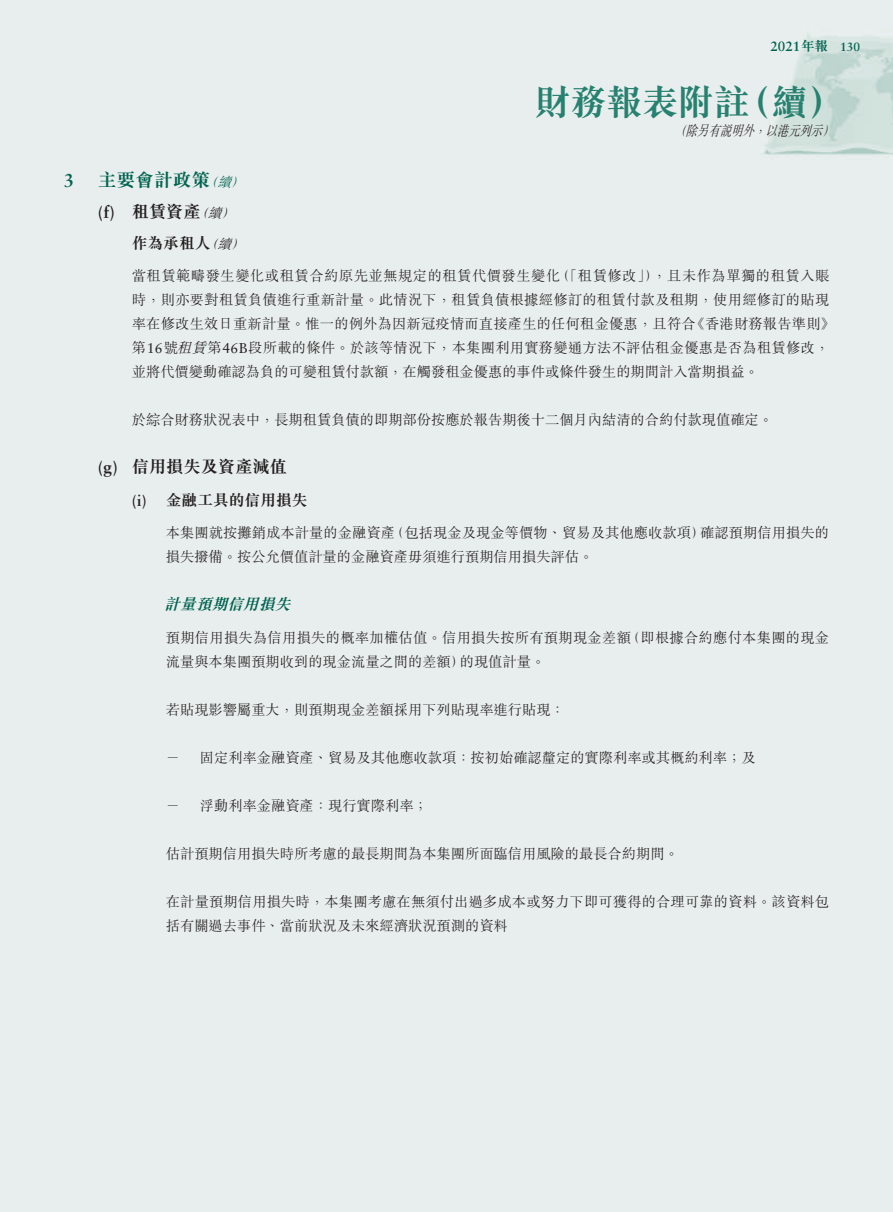
<style>
.page{position:relative;width:893px;height:1212px;background:#fff}
.page>*{position:absolute;margin:0;border:0;box-sizing:border-box;transform-origin:0 0}
.t1{font:700 36.75px "M Sung HK";letter-spacing:-.025em;color:#278170}
.t2{font:700 18.75px "M Sung HK";color:#006350}
.t3{font:700 18.75px "Sabon LT Std";color:#006350}
.t4{font:700 17.25px "M Sung HK";color:#231f20}
.t5{font:700 17.25px "Sabon LT Std";color:#231f20}
.t6{font:700 15.75px "M Sung HK";color:#231f20}
.t7{font:italic 700 15.75px "M Sung HK";color:#006350}
.t8{font:700 15.75px "Sabon LT Std";color:#231f20}
.t9{font:300 14.25px/24px "M Sung HK";letter-spacing:.005em;color:#231f20}
.t10{font:300 14.25px "M Sung HK";letter-spacing:.04em;color:#231f20}
.t11{font:italic 300 14.25px "M Sung HK";color:#231f20;scale:.8 1}
.t12{font:700 13.5px "Sabon LT Std";color:#006350}
.t13{font:italic 300 13.5px "M Sung HK";color:#231f20}
.t14{font:italic 300 13.5px "M Sung HK";color:#006350}
.t15{font:700 12px "Sabon LT Std";color:#006350}
.s1{font-family:"M Sung HK"}
.s2{font-family:"Sabon LT Std";font-weight:400}
.s3{font-style:italic}
</style>
<div class="page">
<hr style="left:0;top:0;width:1px;height:1212px;background:#e7eeec">
<h2 class="t3" style="left:64px;top:169px;width:12px">3</h2>
<h1 class="t1" style="left:534px;top:77px;width:217px">財務報表附註</h1>
<p class="t12" style="left:770px;top:38px;width:59px">2021<span class="s1">年報</span></p>
<h1 class="t1" style="left:735px;top:77px;width:110px">（續(</h1>
<p class="t11" style="left:685px;top:120px;width:179px">除另有說明外以港元列示</p>
<p class="t11" style="left:674px;top:120px;width:22px">（</p>
<p class="t11" style="left:822px;top:120px;width:22px">(</p>
<p class="t11" style="left:754px;top:120px;width:22px">，</p>
<p class="t15" style="left:840px;top:40px;width:22px">130</p>
<h2 class="t2" style="left:98px;top:167px;width:114px">主要會計政策</h2>
<p class="t14" style="left:217px;top:172px;width:20px">續</p>
<p class="t14" style="left:204px;top:172px;width:20px">（</p>
<p class="t14" style="left:231px;top:172px;width:20px">(</p>
<p class="t5" style="left:98px;top:201px;width:19px">f( )</p>
<p class="t5" style="left:98px;top:457px;width:22px">g( )</p>
<p class="t4" style="left:132px;top:199px;width:70px">租賃資產</p>
<p class="t13" style="left:208px;top:203px;width:20px">續</p>
<p class="t13" style="left:194px;top:203px;width:20px">（</p>
<p class="t13" style="left:221px;top:203px;width:20px">(</p>
<p class="t6" style="left:132px;top:232px;width:80px">作為承租人</p>
<p class="t13" style="left:218px;top:234px;width:20px">續</p>
<p class="t13" style="left:204px;top:234px;width:20px">（</p>
<p class="t13" style="left:231px;top:234px;width:20px">(</p>
<p class="t10" style="left:132px;top:266px;width:430px">當租賃範疇發生變化或租賃合約原先並無規定的租賃代價發生變化</p>
<p class="t9" style="left:132px;top:287px;width:699px">時，則亦要對租賃負債進行重新計量。此情況下，租賃負債根據經修訂的租賃付款及租期，使用經修訂的貼現</p>
<p class="t9" style="left:691px;top:311px;width:146px">《香港財務報告準則《</p>
<p class="t10" style="left:652px;top:266px;width:178px">，且未作為單獨的租賃入賬</p>
<p class="t9" style="left:555px;top:263px;width:105px">（「租賃修改」）</p>
<p class="t9" style="left:132px;top:311px;width:699px">率在修改生效日重新計量。惟一的例外為因新冠疫情而直接產生的任何租金優惠，且符合<br>第<span class="s2">16</span>號<span class="s3">租賃</span>第<span class="s2">46B</span>段所載的條件。於該等情況下，本集團利用實務變通方法不評估租金優惠是否為租賃修改，並將代價變動確認為負的可變租賃付款額，在觸發租金優惠的事件或條件發生的期間計入當期損益。</p>
<p class="t9" style="left:132px;top:407px;width:643px">於綜合財務狀況表中，長期租賃負債的即期部份按應於報告期後十二個月內結清的合約付款現值確定。</p>
<p class="t4" style="left:132px;top:455px;width:157px">信用損失及資產減值</p>
<p class="t8" style="left:132px;top:491px;width:16px">i( )</p>
<p class="t6" style="left:166px;top:489px;width:143px">金融工具的信用損失</p>
<p class="t9" style="left:390px;top:520px;width:317px">（包括現金及現金等價物、貿易及其他應收款項）</p>
<p class="t9" style="left:166px;top:520px;width:429px">本集團就按攤銷成本計量的金融資產<br>損失撥備。按公允價值計量的金融資產毋須進行預期信用損失評估。</p>
<p class="t7" style="left:164px;top:594px;width:133px">計量預期信用損失</p>
<p class="t9" style="left:700px;top:520px;width:130px">確認預期信用損失的</p>
<p class="t9" style="left:626px;top:625px;width:205px">（即根據合約應付本集團的現金</p>
<p class="t9" style="left:460px;top:625px;width:173px;text-indent:-294px">預期信用損失為信用損失的概率加權估值。信用損失按所有預期現金差額的現值計量。</p>
<p class="t9" style="left:166px;top:649px;width:301px">流量與本集團預期收到的現金流量之間的差額）</p>
<p class="t9" style="left:166px;top:697px;width:400px">若貼現影響屬重大，則預期現金差額採用下列貼現率進行貼現：</p>
<p class="t9" style="left:200px;top:745px;width:557px">固定利率金融資產、貿易及其他應收款項：按初始確認釐定的實際利率或其概約利率；及</p>
<p class="t9" style="left:166px;top:745px;width:16px">－</p>
<p class="t9" style="left:166px;top:793px;width:16px">－</p>
<p class="t9" style="left:200px;top:793px;width:229px">浮動利率金融資產：現行實際利率;</p>
<p class="t9" style="left:166px;top:841px;width:514px">估計預期信用損失時所考慮的最長期間為本集團所面臨信用風險的最長合約期間。</p>
<p class="t9" style="left:166px;top:889px;width:665px">在計量預期信用損失時，本集團考慮在無須付出過多成本或努力下即可獲得的合理可靠的資料。該資料包括有關過去事件、當前狀況及未來經濟狀況預測的資料</p>
</div>
